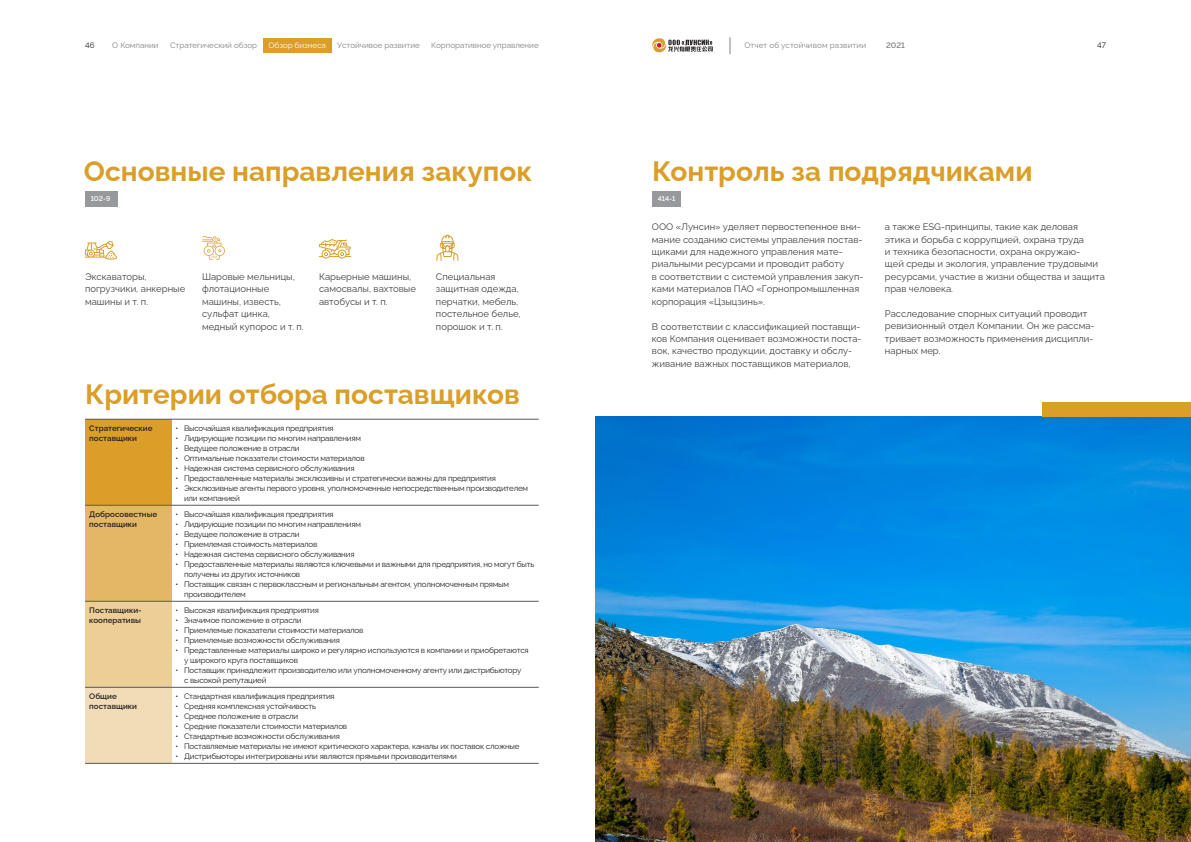
<style>
.page{position:relative;width:1191px;height:842px;background:#fff}
.page>*{position:absolute;margin:0;border:0;box-sizing:border-box;transform-origin:0 0}
.t1{font:700 28px "Raleway";color:#da9e29}
.t2{font:9.5px/12.4px "Raleway";color:#414042}
.t3{font:8px/10px "Raleway";letter-spacing:-.025em;color:#231f20}
.t4{font:600 8px/10px "Raleway";color:#231f20}
.t5{font:8px "Raleway";color:#808285}
.t6{font:8px "Raleway";letter-spacing:.02em;color:#808285}
.t7{font:8px "Raleway";color:#fff}
.t8{font:600 8px "Raleway";color:#808285}
.t9{font:600 7px "Raleway";color:#fff}
</style>
<div class="page">
<div style="left:85px;top:419px;width:86px;height:86px;background:#da9e29"></div>
<div style="left:85px;top:505px;width:86px;height:96px;background:#e4b766"></div>
<div style="left:85px;top:601px;width:86px;height:86px;background:#edce97"></div>
<div style="left:85px;top:687px;width:86px;height:76px;background:#f2dcb7"></div>
<hr style="left:85px;top:419px;width:86px;height:1px;background:#58595b">
<hr style="left:171px;top:419px;width:368px;height:1px;background:#58595b">
<hr style="left:85px;top:505px;width:86px;height:1px;background:#58595b">
<hr style="left:171px;top:505px;width:368px;height:1px;background:#58595b">
<hr style="left:85px;top:601px;width:86px;height:1px;background:#58595b">
<hr style="left:171px;top:601px;width:368px;height:1px;background:#58595b">
<hr style="left:85px;top:687px;width:86px;height:1px;background:#58595b">
<hr style="left:171px;top:687px;width:368px;height:1px;background:#58595b">
<hr style="left:85px;top:763px;width:86px;height:1px;background:#58595b">
<hr style="left:171px;top:763px;width:368px;height:1px;background:#58595b">
<div style="left:85px;top:192px;width:32px;height:15px;background:#97999c"></div>
<svg style="left:319px;top:239px;width:32px;height:20px"></svg>
<svg style="left:202px;top:236px;width:23px;height:24px"></svg>
<svg style="left:85px;top:241px;width:32px;height:19px"></svg>
<svg style="left:436px;top:234px;width:23px;height:27px"></svg>
<img style="left:595px;top:416px;width:596px;height:426px">
<div style="left:1042px;top:402px;width:149px;height:14px;background:#da9e29"></div>
<div style="left:263px;top:38px;width:69px;height:14px;background:#da9e29"></div>
<svg style="left:729px;top:37px;width:1px;height:17px"></svg>
<svg style="left:652px;top:38px;width:61px;height:15px"></svg>
<div style="left:652px;top:192px;width:29px;height:15px;background:#97999c"></div>
<p class="t3" style="left:85px;top:39px;width:11px">46</p>
<p class="t5" style="left:112px;top:38px;width:48px">О Компании</p>
<p class="t5" style="left:170px;top:38px;width:88px">Стратегический обзор</p>
<p class="t7" style="left:268px;top:38px;width:59px">Обзор бизнеса</p>
<p class="t5" style="left:337px;top:38px;width:84px">Устойчивое развитие</p>
<p class="t5" style="left:431px;top:38px;width:109px">Корпоративное управление</p>
<p class="t6" style="left:744px;top:38px;width:123px">Отчет об устойчивом развитии</p>
<p class="t8" style="left:886px;top:38px;width:20px">2021</p>
<p class="t3" style="left:1097px;top:39px;width:10px">47</p>
<h1 class="t1" style="left:84px;top:148px;width:450px">Основные направления закупок</h1>
<p class="t9" style="left:91px;top:193px;width:21px">102-9</p>
<p class="t2" style="left:85px;top:269px;width:102px">Экскаваторы, погрузчики, анкерные машины и т. п.</p>
<p class="t2" style="left:202px;top:269px;width:103px">Шаровые мельницы, флотационные машины, известь, сульфат цинка, медный купорос и т. п.</p>
<p class="t2" style="left:319px;top:269px;width:98px">Карьерные машины, самосвалы, вахтовые автобусы и т. п.</p>
<p class="t2" style="left:436px;top:269px;width:86px">Специальная защитная одежда, перчатки, мебель, постельное белье, порошок и т. п.</p>
<h1 class="t1" style="left:85px;top:372px;width:436px">Критерии отбора поставщиков</h1>
<p class="t4" style="left:89px;top:422px;width:65px">Стратегические поставщики</p>
<p class="t3" style="left:175px;top:422px;width:160px">• Высочайшая квалификация предприятия</p>
<p class="t3" style="left:175px;top:432px;width:187px">• Лидирующие позиции по многим направлениям</p>
<p class="t3" style="left:175px;top:442px;width:125px">• Ведущее положение в отрасли</p>
<p class="t3" style="left:175px;top:452px;width:191px">• Оптимальные показатели стоимости материалов</p>
<p class="t3" style="left:175px;top:462px;width:180px">• Надежная система сервисного обслуживания</p>
<p class="t3" style="left:175px;top:472px;width:322px">• Предоставленные материалы эксклюзивны и стратегически важны для предприятия</p>
<p class="t3" style="left:184px;top:482px;width:346px;text-indent:-9px">• Эксклюзивные агенты первого уровня, уполномоченные непосредственным производителем или компанией</p>
<p class="t4" style="left:89px;top:508px;width:69px">Добросовестные поставщики</p>
<p class="t3" style="left:175px;top:508px;width:160px">• Высочайшая квалификация предприятия</p>
<p class="t3" style="left:175px;top:518px;width:187px">• Лидирующие позиции по многим направлениям</p>
<p class="t3" style="left:175px;top:528px;width:125px">• Ведущее положение в отрасли</p>
<p class="t3" style="left:175px;top:538px;width:143px">• Приемлемая стоимость материалов</p>
<p class="t3" style="left:175px;top:548px;width:180px">• Надежная система сервисного обслуживания</p>
<p class="t3" style="left:184px;top:558px;width:352px;text-indent:-9px">• Предоставленные материалы являются ключевыми и важными для предприятия, но могут быть получены из других источников</p>
<p class="t3" style="left:184px;top:578px;width:326px;text-indent:-9px">• Поставщик связан с первоклассным и региональным агентом, уполномоченным прямым производителем</p>
<p class="t4" style="left:89px;top:604px;width:54px">Поставщики&shy;кооперативы</p>
<p class="t3" style="left:175px;top:604px;width:145px">• Высокая квалификация предприятия</p>
<p class="t3" style="left:175px;top:614px;width:128px">• Значимое положение в отрасли</p>
<p class="t3" style="left:175px;top:624px;width:189px">• Приемлемые показатели стоимости материалов</p>
<p class="t3" style="left:175px;top:634px;width:166px">• Приемлемые возможности обслуживания</p>
<p class="t3" style="left:184px;top:644px;width:346px;text-indent:-9px">• Представленные материалы широко и регулярно используются в компании и приобретаются у широкого круга поставщиков</p>
<p class="t3" style="left:184px;top:664px;width:339px;text-indent:-9px">• Поставщик принадлежит производителю или уполномоченному агенту или дистрибьютору с высокой репутацией</p>
<p class="t4" style="left:89px;top:690px;width:49px">Общие поставщики</p>
<p class="t3" style="left:175px;top:690px;width:161px">• Стандартная квалификация предприятия</p>
<p class="t3" style="left:175px;top:700px;width:142px">• Средняя комплексная устойчивость</p>
<p class="t3" style="left:175px;top:710px;width:124px">• Среднее положение в отрасли</p>
<p class="t3" style="left:175px;top:720px;width:173px">• Средние показатели стоимости материалов</p>
<p class="t3" style="left:175px;top:730px;width:166px">• Стандартные возможности обслуживания</p>
<p class="t3" style="left:175px;top:740px;width:345px">• Поставляемые материалы не имеют критического характера, каналы их поставок сложные</p>
<p class="t3" style="left:175px;top:750px;width:283px">• Дистрибьюторы интегрированы или являются прямыми производителями</p>
<h1 class="t1" style="left:652px;top:148px;width:382px">Контроль за подрядчиками</h1>
<p class="t9" style="left:658px;top:193px;width:19px">414-1</p>
<p class="t2" style="left:652px;top:220px;width:213px">ООО «Лунсин» уделяет первостепенное вни&shy;мание созданию системы управления постав&shy;щиками для надежного управления мате&shy;риальными ресурсами и проводит работу<br>в соответствии с системой управления закуп&shy;ками материалов ПАО «Горнопромышленная корпорация «Цзыцзинь».</p>
<p class="t2" style="left:652px;top:319px;width:211px">В соответствии с классификацией поставщи&shy;ков Компания оценивает возможности поста&shy;вок, качество продукции, доставку и обслу&shy;живание важных поставщиков материалов,</p>
<p class="t2" style="left:885px;top:220px;width:221px">а также ESG-принципы, такие как деловая этика и борьба с коррупцией, охрана труда<br>и техника безопасности, охрана окружаю-<br>щей среды и экология, управление трудовыми ресурсами, участие в жизни общества и защита прав человека.</p>
<p class="t2" style="left:885px;top:306px;width:211px">Расследование спорных ситуаций проводит ревизионный отдел Компании. Он же рассма&shy;тривает возможность применения дисципли&shy;нарных мер.</p>
</div>
